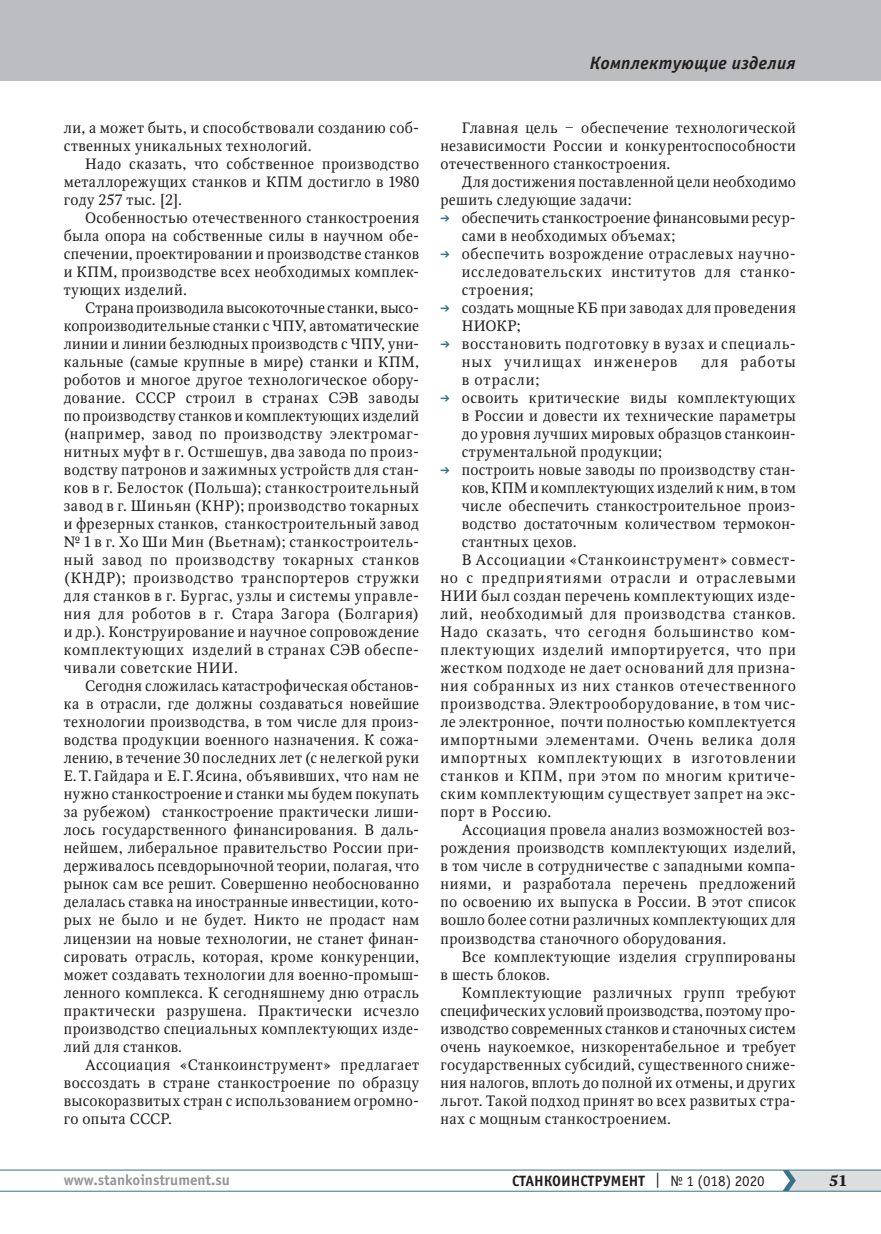
<style>
.page{position:relative;width:881px;height:1234px;background:#fff}
.page>*{position:absolute;margin:0;border:0;box-sizing:border-box;transform-origin:0 0}
.t1{font:italic 700 18px "Officina Sans C";letter-spacing:.015em;color:#231f20}
.t2{font:15px/18px "Octava";letter-spacing:.03em;color:#231f20;text-align:justify}
.t3{font:15px/18px "Octava";letter-spacing:.05em;color:#231f20}
.t4{font:15px "Octava";letter-spacing:.06em;color:#231f20}
.t5{font:15px "Octava";letter-spacing:.07em;color:#231f20}
.t6{font:15px "Octava";letter-spacing:.055em;color:#231f20}
.t7{font:15px "Octava";letter-spacing:.01em;color:#231f20}
.t8{font:15px "Octava";letter-spacing:.005em;color:#231f20}
.t9{font:700 15px "Officina Sans C";color:#231f20}
.t10{font:700 15px "Officina Sans C";color:#939598}
.t11{font:700 15px "Octava";color:#231f20}
.s1{color:#36738a}
.s2{font-weight:400}
</style>
<div class="page">
<hr style="left:0;top:1190px;width:880px;height:1px;background:#36738a">
<hr style="left:0;top:1169px;width:880px;height:1px;background:#36738a">
<svg style="left:782px;top:1169px;width:98px;height:21px;background:#cdd4d8"></svg>
<div style="left:0;top:0;width:880px;height:81px;background:#bcbdc0"></div>
<p class="t2" style="left:64px;top:119px;width:357px">ли, а может быть, и способствовали созданию соб&shy;ственных уникальных технологий.</p>
<p class="t2" style="left:64px;top:155px;width:357px;text-indent:21px">Надо сказать, что собственное производство металлорежущих станков и КПМ достигло в 1980 году 257 тыс. [2].</p>
<p class="t2" style="left:64px;top:209px;width:357px;text-indent:21px">Особенностью отечественного станкостроения была опора на собственные силы в научном обе&shy;спечении, проектировании и производстве станков и КПМ, производстве всех необходимых комплек&shy;тующих изделий.</p>
<p class="t2" style="left:64px;top:299px;width:357px;text-indent:21px">Страна производила высокоточные станки, высо&shy;копроизводительные станки с ЧПУ, автоматические линии и линии безлюдных производств с ЧПУ, уни&shy;кальные (самые крупные в мире) станки и КПМ, роботов и многое другое технологическое обору&shy;дование. СССР строил в странах СЭВ заводы по производству станков и комплектующих изделий (например, завод по производству электромаг&shy;нитных муфт в г. Остшешув, два завода по произ&shy;водству патронов и зажимных устройств для стан&shy;ков в г. Белосток (Польша); станкостроительный завод в г. Шиньян (КНР); производство токарных и фрезерных станков, станкостроительный завод № 1 в г. Хо Ши Мин (Вьетнам); станкостроитель&shy;ный завод по производству токарных станков (КНДР); производство транспортеров стружки для станков в г. Бургас, узлы и системы управле&shy;ния для роботов в г. Стара Загора (Болгария) и др.). Конструирование и научное сопровождение комплектующих изделий в странах СЭВ обеспе&shy;чивали советские НИИ.</p>
<p class="t2" style="left:64px;top:677px;width:357px;text-indent:21px">Сегодня сложилась катастрофическая обстанов&shy;ка в отрасли, где должны создаваться новейшие технологии производства, в том числе для произ&shy;водства продукции военного назначения. К сожа&shy;лению, в течение 30 последних лет (с нелегкой руки Е.Т.Гайдара и Е.Г.Ясина, объявивших, что нам не нужно станкостроение и станки мы будем покупать за рубежом) станкостроение практически лиши&shy;лось государственного финансирования. В даль&shy;нейшем, либеральное правительство России при&shy;держивалось псевдорыночной теории, полагая, что рынок сам все решит. Совершенно необоснованно делалась ставка на иностранные инвестиции, кото&shy;рых не было и не будет. Никто не продаст нам лицензии на новые технологии, не станет финан&shy;сировать отрасль, которая, кроме конкуренции, может создавать технологии для военно-промыш&shy;ленного комплекса. К сегодняшнему дню отрасль практически разрушена. Практически исчезло производство специальных комплектующих изде&shy;лий для станков.</p>
<p class="t2" style="left:64px;top:1055px;width:357px;text-indent:21px">Ассоциация «Станкоинструмент» предлагает воссоздать в стране станкостроение по образцу высокоразвитых стран с использованием огромно&shy;го опыта СССР.</p>
<p class="t1" style="left:589px;top:53px;width:207px">Комплектующие изделия</p>
<p class="t2" style="left:440px;top:119px;width:357px;text-indent:21px">Главная цель ‒ обеспечение технологической независимости России и конкурентоспособности отечественного станкостроения.</p>
<p class="t2" style="left:440px;top:173px;width:357px;text-indent:21px">Для достижения поставленной цели необходимо решить следующие задачи:</p>
<p class="t2" style="left:461px;top:209px;width:335px;text-indent:-21px"><span class="s1">➔</span> обеспечить станкостроение финансовыми ресур&shy;сами в необходимых объемах;</p>
<p class="t3" style="left:461px;top:245px;width:335px;text-indent:-21px"><span class="s1">➔</span> обеспечить возрождение отраслевых научно&shy;исследовательских институтов для станко&shy;строения;</p>
<p class="t2" style="left:461px;top:299px;width:335px;text-indent:-21px"><span class="s1">➔</span> создать мощные КБ при заводах для проведения<br>НИОКР;</p>
<p class="t3" style="left:461px;top:335px;width:335px;text-indent:-21px"><span class="s1">➔</span> восстановить подготовку в вузах и специаль&shy;ных училищах инженеров</p>
<p class="t5" style="left:701px;top:352px;width:96px">для работы</p>
<p class="t4" style="left:461px;top:370px;width:79px">в отрасли;</p>
<p class="t2" style="left:461px;top:389px;width:335px;text-indent:-21px"><span class="s1">➔</span> освоить критические виды комплектующих в России и довести их технические параметры до уровня лучших мировых образцов станкоин&shy;струментальной продукции;</p>
<p class="t2" style="left:440px;top:461px;width:357px"><span class="s1">➔</span> построить новые заводы по производству стан-</p>
<p class="t2" style="left:461px;top:479px;width:335px">ков, КПМ и комплектующих изделий к ним, в том</p>
<p class="t2" style="left:461px;top:497px;width:335px">числе обеспечить станкостроительное произ-</p>
<p class="t2" style="left:461px;top:515px;width:335px">водство достаточным количеством термокон-</p>
<p class="t2" style="left:461px;top:533px;width:116px">стантных цехов.</p>
<p class="t3" style="left:461px;top:551px;width:335px">В Ассоциации «Станкоинструмент» совмест-</p>
<p class="t5" style="left:440px;top:568px;width:357px">но с предприятиями отрасли и отраслевыми</p>
<p class="t2" style="left:440px;top:587px;width:357px">НИИ был создан перечень комплектующих изде-</p>
<p class="t6" style="left:440px;top:604px;width:357px">лий, необходимый для производства станков.</p>
<p class="t4" style="left:440px;top:622px;width:357px">Надо сказать, что сегодня большинство ком-</p>
<p class="t4" style="left:440px;top:640px;width:357px">плектующих изделий импортируется, что при</p>
<p class="t3" style="left:440px;top:659px;width:357px">жестком подходе не дает оснований для призна-</p>
<p class="t4" style="left:440px;top:676px;width:357px">ния собранных из них станков отечественного</p>
<p class="t3" style="left:440px;top:695px;width:357px">производства. Электрооборудование, в том чис-</p>
<p class="t2" style="left:440px;top:713px;width:357px">ле электронное, почти полностью комплектуется</p>
<p class="t4" style="left:440px;top:730px;width:357px">импортными элементами. Очень велика доля</p>
<p class="t5" style="left:440px;top:748px;width:357px">импортных комплектующих в изготовлении</p>
<p class="t4" style="left:440px;top:766px;width:357px">станков и КПМ, при этом по многим критиче-</p>
<p class="t6" style="left:440px;top:784px;width:357px">ским комплектующим существует запрет на экс-</p>
<p class="t3" style="left:440px;top:803px;width:112px">порт в Россию.</p>
<p class="t2" style="left:461px;top:821px;width:335px">Ассоциация провела анализ возможностей воз-</p>
<p class="t2" style="left:440px;top:839px;width:357px">рождения производств комплектующих изделий,</p>
<p class="t2" style="left:440px;top:857px;width:357px">в том числе в сотрудничестве с западными компа-</p>
<p class="t2" style="left:440px;top:875px;width:356px">ниями, и разработала перечень предложений</p>
<p class="t2" style="left:440px;top:893px;width:357px">по освоению их выпуска в России. В этот список</p>
<p class="t2" style="left:440px;top:911px;width:357px">вошло более сотни различных комплектующих для</p>
<p class="t2" style="left:440px;top:929px;width:287px">производства станочного оборудования.</p>
<p class="t2" style="left:461px;top:947px;width:335px">Все комплектующие изделия сгруппированы</p>
<p class="t7" style="left:440px;top:964px;width:111px">в шесть блоков.</p>
<p class="t2" style="left:461px;top:983px;width:335px">Комплектующие различных групп требуют</p>
<p class="t8" style="left:440px;top:1000px;width:357px">специфических условий производства, поэтому про-</p>
<p class="t7" style="left:440px;top:1018px;width:356px">изводство современных станков и станочных систем</p>
<p class="t2" style="left:440px;top:1037px;width:357px">очень наукоемкое, низкорентабельное и требует</p>
<p class="t2" style="left:440px;top:1055px;width:357px">государственных субсидий, существенного сниже-</p>
<p class="t2" style="left:440px;top:1073px;width:357px">ния налогов, вплоть до полной их отмены, и других</p>
<p class="t2" style="left:440px;top:1091px;width:357px">льгот. Такой подход принят во всех развитых стра-</p>
<p class="t2" style="left:440px;top:1109px;width:232px">нах с мощным станкостроением.</p>
<p class="t10" style="left:64px;top:1171px;width:168px">www.stankoinstrument.su</p>
<p class="t9" style="left:512px;top:1171px;width:254px">СТАНКОИНСТРУМЕНТ <span class="s2">| № 1 (018) 2020</span></p>
<p class="t11" style="left:828px;top:1170px;width:20px">51</p>
</div>
